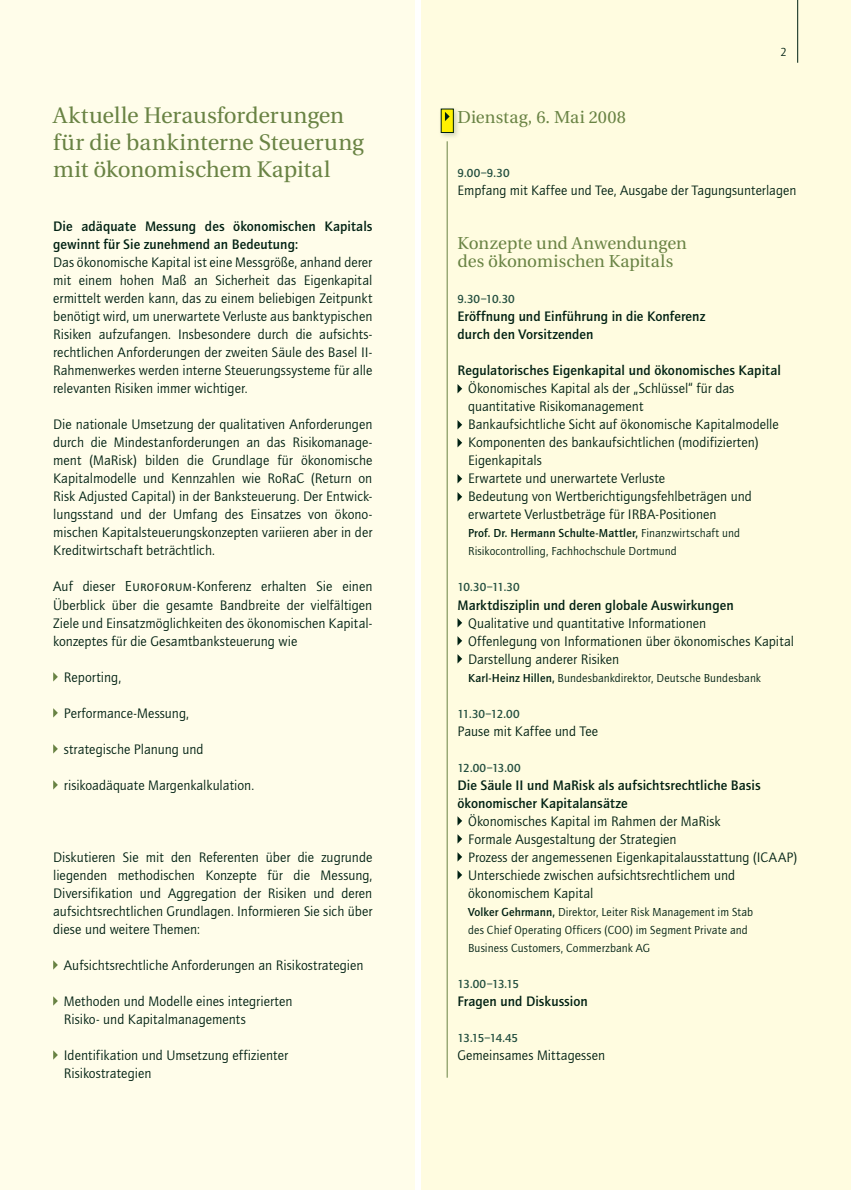
<style>
.page{position:relative;width:851px;height:1190px;background:#fff}
.page>*{position:absolute;margin:0;border:0;box-sizing:border-box;transform-origin:0 0}
.t1{font:22.5px/27px "Utopia";letter-spacing:-.005em;color:#698344}
.t2{font:17.25px/18px "Utopia";color:#698344}
.t3{font:14.25px/18px "Quay Sans EF";letter-spacing:.005em;color:#002113}
.t4{font:500 14.25px/18px "Quay Sans EF";letter-spacing:.005em;color:#002113}
.t5{font:14.1px "Quay Sans EF";letter-spacing:.005em;color:#002113}
.t6{font:12px/18px "Quay Sans EF";letter-spacing:.01em;color:#002113}
.t7{font:500 12px "Quay Sans EF";letter-spacing:-.045em;color:#224e3f}
.s1{font-family:"Quay Sans EF Book SC";font-size:15px}
.s2{font-weight:500}
</style>
<div class="page">
<div style="left:0;top:0;width:415px;height:1190px;background:#fffdea"></div>
<div style="left:421px;top:0;width:429px;height:1190px;background:#fffce0"></div>
<svg style="left:53px;top:672px;width:5px;height:9px"></svg>
<svg style="left:53px;top:708px;width:5px;height:9px"></svg>
<svg style="left:53px;top:744px;width:5px;height:9px"></svg>
<svg style="left:53px;top:780px;width:5px;height:9px"></svg>
<svg style="left:53px;top:960px;width:5px;height:9px"></svg>
<svg style="left:53px;top:996px;width:5px;height:9px"></svg>
<svg style="left:53px;top:1050px;width:5px;height:9px"></svg>
<svg style="left:457px;top:384px;width:5px;height:9px"></svg>
<svg style="left:457px;top:420px;width:5px;height:9px"></svg>
<svg style="left:457px;top:438px;width:5px;height:9px"></svg>
<svg style="left:457px;top:474px;width:5px;height:9px"></svg>
<svg style="left:457px;top:492px;width:5px;height:9px"></svg>
<svg style="left:457px;top:618px;width:5px;height:9px"></svg>
<svg style="left:457px;top:636px;width:5px;height:9px"></svg>
<svg style="left:457px;top:654px;width:5px;height:9px"></svg>
<svg style="left:457px;top:816px;width:5px;height:9px"></svg>
<svg style="left:457px;top:834px;width:5px;height:9px"></svg>
<svg style="left:457px;top:852px;width:5px;height:9px"></svg>
<svg style="left:457px;top:870px;width:5px;height:9px"></svg>
<hr style="left:797px;top:0;width:1px;height:63px;background:#002113">
<hr style="left:446px;top:141px;width:1px;height:936px;background:#698344">
<div style="left:437px;top:105px;width:24px;height:35px;background:#002113;opacity:.2"></div>
<div style="left:441px;top:109px;width:12px;height:23px;background:#fff101"></div>
<svg style="left:445px;top:112px;width:4px;height:9px"></svg>
<h1 class="t1" style="left:53px;top:103px;width:312px">Aktuelle Herausforderungen für die bankinterne Steuerung mit ökonomischem Kapital</h1>
<p class="t4" style="left:53px;top:218px;width:320px">Die adäquate Messung des ökonomischen Kapitals gewinnt für Sie zunehmend an Bedeutung:</p>
<p class="t3" style="left:53px;top:254px;width:320px;text-align:justify">Das ökonomische Kapital ist eine Messgröße, anhand derer mit einem hohen Maß an Sicherheit das Eigenkapital ermittelt werden kann, das zu einem beliebigen Zeitpunkt benötigt wird, um unerwartete Verluste aus banktypischen Risiken aufzufangen. Insbesondere durch die aufsichts&shy;rechtlichen Anforderungen der zweiten Säule des Basel II-Rahmenwerkes werden interne Steuerungssysteme für alle relevanten Risiken immer wichtiger.</p>
<p class="t3" style="left:53px;top:416px;width:320px;text-align:justify">Die nationale Umsetzung der qualitativen Anforderungen durch die Mindestanforderungen an das Risikomanage&shy;ment (MaRisk) bilden die Grundlage für ökonomische Kapitalmodelle und Kennzahlen wie RoRaC (Return on Risk Adjusted Capital) in der Banksteuerung. Der Entwick&shy;lungsstand und der Umfang des Einsatzes von ökono&shy;mischen Kapitalsteuerungskonzepten variieren aber in der Kreditwirtschaft beträchtlich.</p>
<p class="t3" style="left:53px;top:578px;width:320px;text-align:justify">Auf dieser <span class="s1">Euroforum</span>-Konferenz erhalten Sie einen Überblick über die gesamte Bandbreite der vielfältigen Ziele und Einsatzmöglichkeiten des ökonomischen Kapital&shy;konzeptes für die Gesamtbanksteuerung wie</p>
<p class="t3" style="left:64px;top:668px;width:59px">Reporting,</p>
<p class="t3" style="left:64px;top:704px;width:126px">Performance-Messung,</p>
<p class="t3" style="left:64px;top:740px;width:141px">strategische Planung und</p>
<p class="t3" style="left:64px;top:776px;width:192px">risikoadäquate Margenkalkulation.</p>
<p class="t3" style="left:53px;top:848px;width:320px;text-align:justify">Diskutieren Sie mit den Referenten über die zugrunde liegenden methodischen Konzepte für die Messung, Diversifikation und Aggregation der Risiken und deren aufsichtsrechtlichen Grundlagen. Informieren Sie sich über diese und weitere Themen:</p>
<p class="t3" style="left:64px;top:956px;width:301px">Aufsichtsrechtliche Anforderungen an Risikostrategien</p>
<p class="t3" style="left:64px;top:992px;width:230px">Methoden und Modelle eines integrierten<br>Risiko- und Kapitalmanagements</p>
<p class="t3" style="left:64px;top:1046px;width:226px">Identifikation und Umsetzung effizienter<br>Risikostrategien</p>
<p class="t2" style="left:457px;top:109px;width:170px">Dienstag, 6. Mai 2008</p>
<p class="t6" style="left:780px;top:44px;width:8px">2</p>
<p class="t7" style="left:457px;top:167px;width:54px">9.00–9.30</p>
<p class="t5" style="left:457px;top:183px;width:340px">Empfang mit Kaffee und Tee, Ausgabe der Tagungsunterlagen</p>
<p class="t2" style="left:457px;top:235px;width:231px">Konzepte und Anwendungen des ökonomischen Kapitals</p>
<p class="t7" style="left:457px;top:293px;width:59px">9.30–10.30</p>
<p class="t4" style="left:457px;top:308px;width:249px">Eröffnung und Einführung in die Konferenz durch den Vorsitzenden</p>
<p class="t4" style="left:457px;top:362px;width:325px">Regulatorisches Eigenkapital und ökonomisches Kapital</p>
<p class="t3" style="left:468px;top:380px;width:312px">Ökonomisches Kapital als der „Schlüssel“ für das quantitative Risikomanagement<br>Bankaufsichtliche Sicht auf ökonomische Kapitalmodelle Komponenten des bankaufsichtlichen (modifizierten)<br>Eigenkapitals<br>Erwartete und unerwartete Verluste<br>Bedeutung von Wertberichtigungsfehlbeträgen und erwartete Verlustbeträge für IRBA-Positionen</p>
<p class="t6" style="left:468px;top:524px;width:273px"><span class="s2">Prof. Dr. Hermann Schulte-Mattler,</span> Finanzwirtschaft und<br>Risikocontrolling, Fachhochschule Dortmund</p>
<p class="t7" style="left:457px;top:581px;width:64px">10.30–11.30</p>
<p class="t4" style="left:457px;top:596px;width:277px">Marktdisziplin und deren globale Auswirkungen</p>
<p class="t3" style="left:468px;top:614px;width:327px">Qualitative und quantitative Informationen<br>Offenlegung von Informationen über ökonomisches Kapital<br>Darstellung anderer Risiken</p>
<p class="t6" style="left:468px;top:668px;width:294px"><span class="s2">Karl-Heinz Hillen,</span> Bundesbankdirektor, Deutsche Bundesbank</p>
<p class="t7" style="left:457px;top:707px;width:64px">11.30–12.00</p>
<p class="t3" style="left:457px;top:722px;width:142px">Pause mit Kaffee und Tee</p>
<p class="t7" style="left:457px;top:761px;width:65px">12.00–13.00</p>
<p class="t4" style="left:457px;top:776px;width:304px">Die Säule II und MaRisk als aufsichtsrechtliche Basis ökonomischer Kapitalansätze</p>
<p class="t3" style="left:468px;top:812px;width:254px">Ökonomisches Kapital im Rahmen der MaRisk<br>Formale Ausgestaltung der Strategien</p>
<p class="t5" style="left:468px;top:849px;width:330px">Prozess der angemessenen Eigenkapitalausstattung (ICAAP)</p>
<p class="t3" style="left:468px;top:866px;width:268px">Unterschiede zwischen aufsichtsrechtlichem und ökonomischem Kapital</p>
<p class="t6" style="left:468px;top:902px;width:286px"><span class="s2">Volker Gehrmann,</span> Direktor, Leiter Risk Management im Stab des Chief Operating Officers (COO) im Segment Private and<br>Business Customers, Commerzbank AG</p>
<p class="t7" style="left:457px;top:977px;width:63px">13.00–13.15</p>
<p class="t4" style="left:457px;top:992px;width:132px">Fragen und Diskussion</p>
<p class="t7" style="left:457px;top:1031px;width:62px">13.15–14.45</p>
<p class="t3" style="left:457px;top:1046px;width:149px">Gemeinsames Mittagessen</p>
</div>
